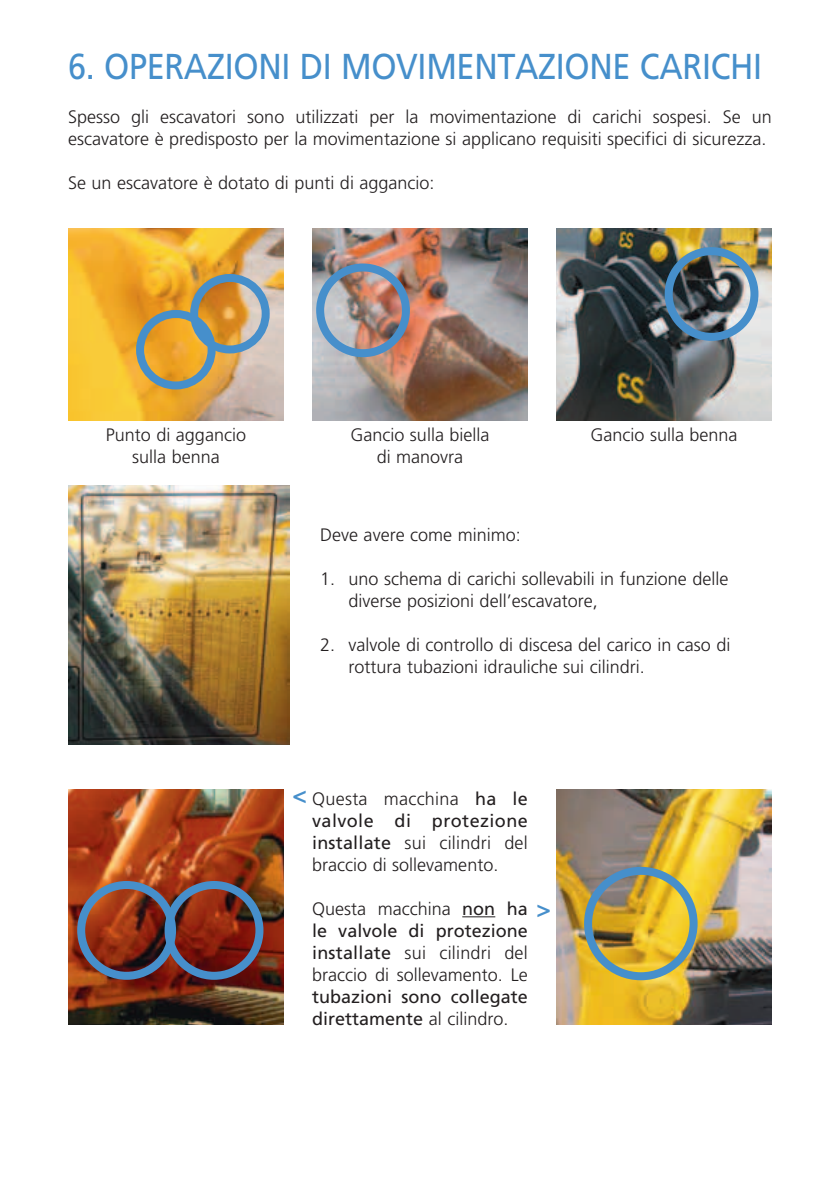
<style>
.page{position:relative;width:840px;height:1191px;background:#fff}
.page>*{position:absolute;margin:0;border:0;box-sizing:border-box;transform-origin:0 0}
.t1{font:36px "Frutiger LT Std";letter-spacing:-.01em;color:#468fcb;scale:.9 1}
.t2{font:700 24px "Frutiger LT Std";color:#468fcb}
.t3{font:300 18px/22px "Frutiger LT Std";color:#231f20}
.t4{font:18px/22px "Frutiger LT Std";color:#231f20}
.s1{font-weight:400}
.s2{font-weight:300}
</style>
<div class="page">
<img style="left:68px;top:486px;width:221px;height:259px">
<img style="left:556px;top:789px;width:215px;height:235px">
<div style="left:583px;top:867px;width:114px;height:113px;border:8px solid #468fcb;border-radius:50%"></div>
<img style="left:68px;top:229px;width:215px;height:191px">
<div style="left:190px;top:274px;width:79px;height:79px;border:8px solid #468fcb;border-radius:50%"></div>
<div style="left:136px;top:310px;width:79px;height:79px;border:8px solid #468fcb;border-radius:50%"></div>
<img style="left:312px;top:229px;width:215px;height:191px">
<div style="left:316px;top:263px;width:93px;height:94px;border:8px solid #468fcb;border-radius:50%"></div>
<img style="left:556px;top:229px;width:215px;height:191px">
<div style="left:664px;top:247px;width:94px;height:94px;border:8px solid #468fcb;border-radius:50%"></div>
<img style="left:68px;top:789px;width:215px;height:235px">
<div style="left:77px;top:881px;width:99px;height:98px;border:8px solid #468fcb;border-radius:50%"></div>
<div style="left:164px;top:881px;width:99px;height:98px;border:8px solid #468fcb;border-radius:50%"></div>
<hr style="left:462px;top:916px;width:33px;height:1px;background:#231f20">
<h1 class="t1" style="left:68px;top:45px;width:63px">6. OPERAZ</h1>
<h1 class="t1" style="left:224px;top:45px;width:248px">ION I DI MOVIMENTAZ</h1>
<h1 class="t1" style="left:555px;top:45px;width:34px">IONE</h1>
<h1 class="t1" style="left:639px;top:45px;width:137px">CARICHI</h1>
<p class="t3" style="left:68px;top:106px;width:704px">Spesso gli escavatori sono utilizzati per la movimentazione di carichi sospesi. Se un escavatore è predisposto per la movimentazione si applicano requisiti specifici di sicurezza.</p>
<p class="t3" style="left:68px;top:172px;width:368px">Se un escavatore è dotato di punti di aggancio:</p>
<p class="t3" style="left:106px;top:424px;width:142px;text-align:center">Punto di aggancio sulla benna</p>
<p class="t3" style="left:350px;top:424px;width:141px;text-align:center">Gancio sulla biella di manovra</p>
<p class="t3" style="left:590px;top:424px;width:149px">Gancio sulla benna</p>
<p class="t3" style="left:320px;top:524px;width:202px">Deve avere come minimo:</p>
<p class="t3" style="left:348px;top:568px;width:381px;text-indent:-28px">1. uno schema di carichi sollevabili in funzione delle diverse posizioni dell’escavatore,</p>
<p class="t3" style="left:348px;top:634px;width:383px;text-indent:-28px">2. valvole di controllo di discesa del carico in caso di rottura tubazioni idrauliche sui cilindri.</p>
<h2 class="t2" style="left:292px;top:780px;width:16px">&lt;</h2>
<p class="t3" style="left:312px;top:788px;width:217px;text-align:justify">Questa macchina <span class="s1">ha le valvole di protezione installate</span> sui cilindri del braccio di sollevamento.</p>
<p class="t3" style="left:312px;top:898px;width:217px;text-align:justify">Questa macchina <span class="s1">non ha le valvole di protezione installate</span> sui cilindri del braccio di sollevamento. Le</p>
<p class="t4" style="left:312px;top:985px;width:217px">tubazioni sono collegate direttamente <span class="s2">al cilindro.</span></p>
<h2 class="t2" style="left:536px;top:895px;width:16px">&gt;</h2>
</div>
